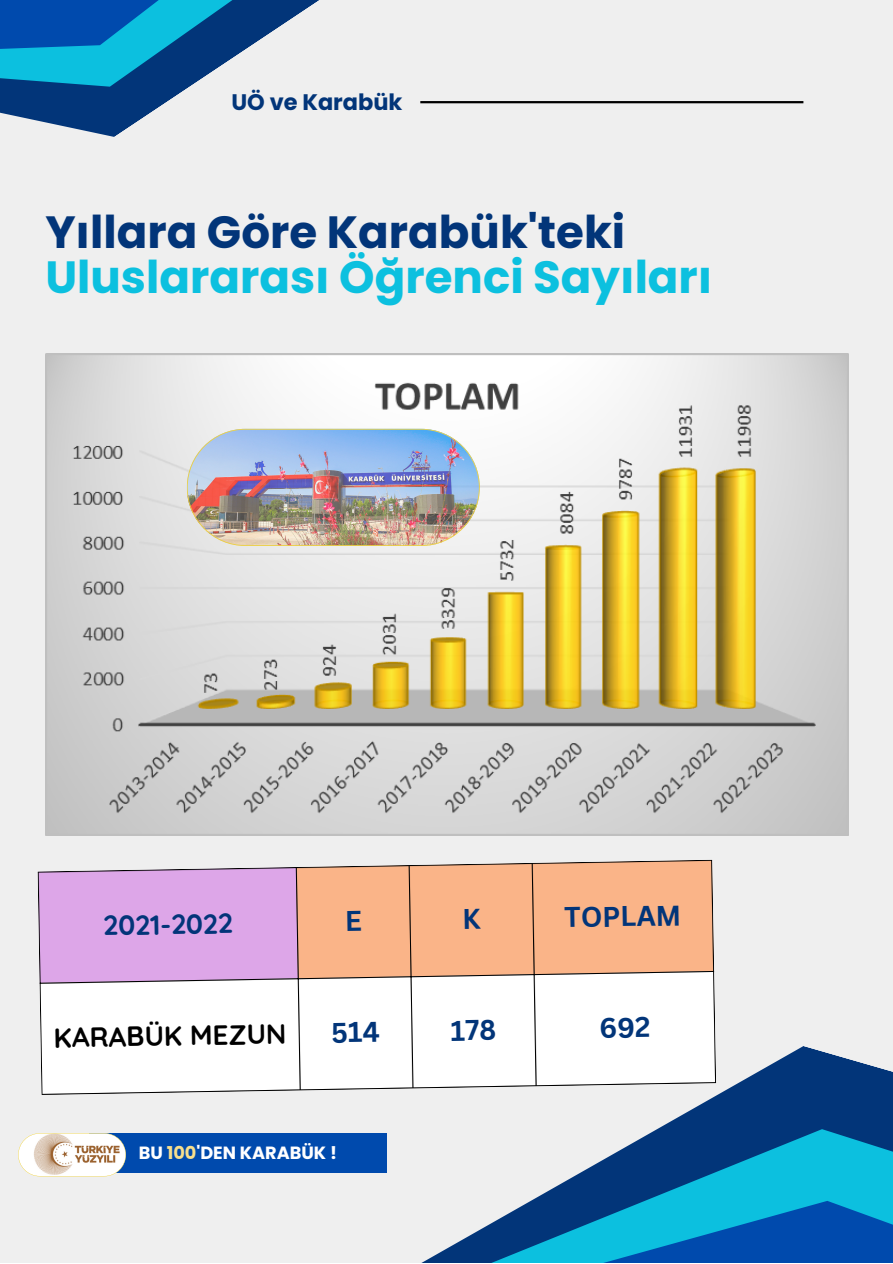
<style>
.page{position:relative;width:893px;height:1264px;background:#fff}
.page>*{position:absolute;margin:0;border:0;box-sizing:border-box;transform-origin:0 0}
.t1{font:700 45.15px/45px "Poppins";color:#0cc0df}
.t2{font:700 27.75px "Quicksand";color:#000}
.t3{font:700 27.75px "Quicksand";color:#023579}
.t4{font:700 27.75px "Canva Sans";color:#023579}
.t5{font:700 22.5px "Poppins";color:#023579}
.t6{font:700 17.7px "Poppins";color:#fff}
.s1{color:#023579}
.s2{color:#f8df8c}
</style>
<div class="page">
<div style="left:0;top:0;width:892px;height:1262px;background:#efefef"></div>
<svg style="left:386px;top:1059px;width:506px;height:203px"></svg>
<svg style="left:0;top:0;width:483px;height:137px"></svg>
<hr style="left:420px;top:101px;width:383px;height:2px;background:#000">
<img style="left:45px;top:353px;width:803px;height:482px">
<img style="left:187px;top:429px;width:292px;height:117px">
<div style="left:89px;top:1133px;width:297px;height:40px;background:#004aad"></div>
<svg style="left:18px;top:1133px;width:108px;height:43px"></svg>
<svg style="left:38px;top:859px;width:678px;height:236px"></svg>
<svg style="left:347px;top:910px;width:14px;height:21px"></svg>
<svg style="left:465px;top:908px;width:16px;height:21px"></svg>
<svg style="left:332px;top:1021px;width:47px;height:21px"></svg>
<svg style="left:451px;top:1019px;width:44px;height:21px"></svg>
<svg style="left:600px;top:1016px;width:49px;height:22px"></svg>
<p class="t5" style="left:231px;top:86px;width:172px">UÖ ve Karabük</p>
<p class="t1" style="left:45px;top:209px;width:668px"><span class="s1">Yıllara Göre Karabük'teki<br></span>Uluslararası Öğrenci Sayıları</p>
<p class="t3" style="left:103px;top:907px;width:131px;rotate:-1deg">2021-2022</p>
<p class="t4" style="left:564px;top:897px;width:118px;rotate:-1deg">TOPLAM</p>
<p class="t2" style="left:53px;top:1019px;width:234px;rotate:-1deg">KARABÜK MEZUN</p>
<p class="t6" style="left:139px;top:1140px;width:200px">BU <span class="s2">100</span>'DEN KARABÜK !</p>
</div>
